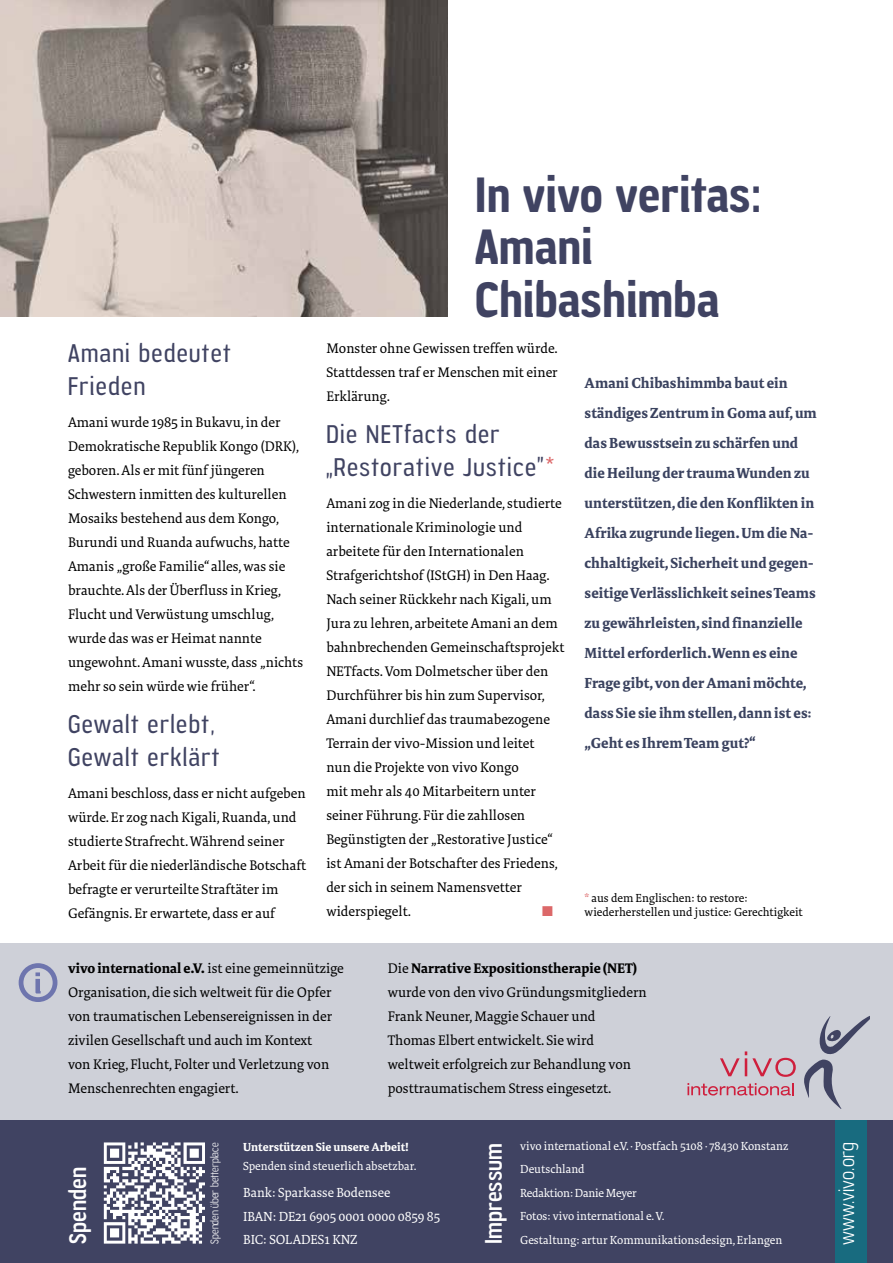
<style>
.page{position:relative;width:893px;height:1263px;background:#fff}
.page>*{position:absolute;margin:0;border:0;box-sizing:border-box;transform-origin:0 0}
.t1{font:700 46.5px/52.5px "Jesaya Rg";color:#404362}
.t2{font:24px/33px "Jesaya Bk";letter-spacing:.06em;color:#404362}
.t3{font:22.5px "Jesaya Rg";color:#fff}
.t4{font:19.5px "Jesaya Lt";letter-spacing:.02em;color:#fff}
.t5{font:700 15px/30px "Tundra OT";color:#3a425f}
.t6{font:14.25px/24px "Tundra OT";color:#000}
.t7{font:14.25px "Zapf Dingbats ITC";color:#dc6869}
.t8{font:13.5px/23.1px "Tundra OT";color:#fff}
.t9{font:12px/23.5px "Tundra OT";color:#fff}
.t10{font:12px/14.4px "Tundra OT";color:#000}
.t11{font:700 12px "Tundra OT";color:#fff}
.t12{font:10.5px "Jesaya Lt";color:#fff}
.s1{color:#dc6869}
.s2{font-weight:700}
</style>
<div class="page">
<div style="left:0;top:944px;width:893px;height:176px;background:#ced0d8"></div>
<div style="left:0;top:1120px;width:893px;height:143px;background:#404362"></div>
<div style="left:835px;top:1120px;width:32px;height:143px;background:#186b7f"></div>
<svg style="left:104px;top:1142px;width:101px;height:101px"></svg>
<svg style="left:720px;top:1051px;width:76px;height:26px"></svg>
<svg style="left:804px;top:1016px;width:66px;height:93px"></svg>
<svg style="left:687px;top:1083px;width:107px;height:12px"></svg>
<svg style="left:35px;top:972px;width:6px;height:21px"></svg>
<div style="left:19px;top:963px;width:38px;height:39px;border:5px solid #6e75ae;border-radius:50%"></div>
<img style="left:0;top:0;width:447px;height:317px">
<h2 class="t2" style="left:68px;top:336px;width:164px">Amani bedeutet<br>Frieden</h2>
<p class="t6" style="left:68px;top:411px;width:237px">Amani wurde 1985 in Bukavu, in der Demokratische Republik Kongo (DRK), geboren. Als er mit fünf jüngeren Schwestern inmitten des kulturellen Mosaiks bestehend aus dem Kongo, Burundi und Ruanda aufwuchs, hatte Amanis „große Familie“ alles, was sie brauchte. Als der Überfluss in Krieg, Flucht und Verwüstung umschlug, wurde das was er Heimat nannte ungewohnt. Amani wusste, dass „nichts mehr so sein würde wie früher“.</p>
<h2 class="t2" style="left:68px;top:707px;width:153px">Gewalt erlebt,<br>Gewalt erklärt</h2>
<p class="t6" style="left:68px;top:782px;width:240px">Amani beschloss, dass er nicht aufgeben würde. Er zog nach Kigali, Ruanda, und studierte Strafrecht. Während seiner Arbeit für die niederländische Botschaft befragte er verurteilte Straftäter im Gefängnis. Er erwartete, dass er auf</p>
<h1 class="t1" style="left:475px;top:168px;width:288px">In vivo veritas:<br>Amani<br>Chibashimba</h1>
<p class="t6" style="left:326px;top:337px;width:233px;text-align:justify">Monster ohne Gewissen treffen würde.<br>Stattdessen traf er Menschen mit einer Erklärung.</p>
<h2 class="t2" style="left:326px;top:417px;width:230px">Die NETfacts der „Restorative Justice”<span class="s1">*</span></h2>
<p class="t6" style="left:326px;top:492px;width:240px">Amani zog in die Niederlande, studierte internationale Kriminologie und arbeitete für den Internationalen Strafgerichtshof (IStGH) in Den Haag.<br>Nach seiner Rückkehr nach Kigali, um Jura zu lehren, arbeitete Amani an dem bahnbrechenden Gemeinschaftsprojekt NETfacts. Vom Dolmetscher über den Durchführer bis hin zum Supervisor, Amani durchlief das traumabezogene Terrain der vivo-Mission und leitet<br>nun die Projekte von vivo Kongo<br>mit mehr als 40 Mitarbeitern unter seiner Führung. Für die zahllosen Begünstigten der „Restorative Justice“ ist Amani der Botschafter des Friedens, der sich in seinem Namensvetter widerspiegelt.</p>
<p class="t7" style="left:542px;top:904px;width:12px">■</p>
<p class="t5" style="left:585px;top:368px;width:234px">Amani Chibashimmba baut ein ständiges Zentrum in Goma auf, um das Bewusstsein zu schärfen und die Heilung der trauma Wunden zu unterstützen, die den Konflikten in Afrika zugrunde liegen. Um die Na&shy;chhaltigkeit, Sicherheit und gegen&shy;seitige Verlässlichkeit seines Teams zu gewährleisten, sind finanzielle Mittel erforderlich. Wenn es eine Frage gibt, von der Amani möchte, dass Sie sie ihm stellen, dann ist es: „Geht es Ihrem Team gut?“</p>
<p class="t10" style="left:585px;top:891px;width:220px"><span class="s1">*</span> aus dem Englischen: to restore: wiederherstellen und justice: Gerechtigkeit</p>
<p class="t6" style="left:68px;top:957px;width:277px"><span class="s2">vivo international e.V.</span> ist eine gemeinnützige Organisation, die sich weltweit für die Opfer von traumatischen Lebensereignissen in der zivilen Gesellschaft und auch im Kontext<br>von Krieg, Flucht, Folter und Verletzung von Menschenrechten engagiert.</p>
<p class="t6" style="left:388px;top:957px;width:260px">Die <span class="s2">Narrative Expositionstherapie (NET) </span>wurde von den vivo Gründungsmitgliedern Frank Neuner, Maggie Schauer und Thomas Elbert entwickelt. Sie wird weltweit erfolgreich zur Behandlung von posttraumatischem Stress eingesetzt.</p>
<h3 class="t3" style="left:64px;top:1243px;width:78px;rotate:-90deg">Spenden</h3>
<p class="t11" style="left:243px;top:1140px;width:167px">Unterstützen Sie unsere Arbeit!</p>
<p class="t9" style="left:243px;top:1155px;width:175px">Spenden sind steuerlich absetzbar.</p>
<p class="t8" style="left:243px;top:1182px;width:198px">Bank: Sparkasse Bodensee<br>IBAN: DE21 6905 0001 0000 0859 85<br>BIC: SOLADES1 KNZ</p>
<p class="t12" style="left:208px;top:1243px;width:102px;rotate:-90deg">Spenden über betterplace</p>
<h3 class="t3" style="left:480px;top:1243px;width:102px;rotate:-90deg">Impressum</h3>
<p class="t9" style="left:520px;top:1134px;width:270px">vivo international e.V. · Postfach 5108 · 78430 Konstanz Deutschland<br>Redaktion: Danie Meyer<br>Fotos: vivo international e. V.<br>Gestaltung: artur Kommunikationsdesign, Erlangen</p>
<h3 class="t4" style="left:835px;top:1245px;width:105px;rotate:-90deg">www.vivo.org</h3>
</div>
